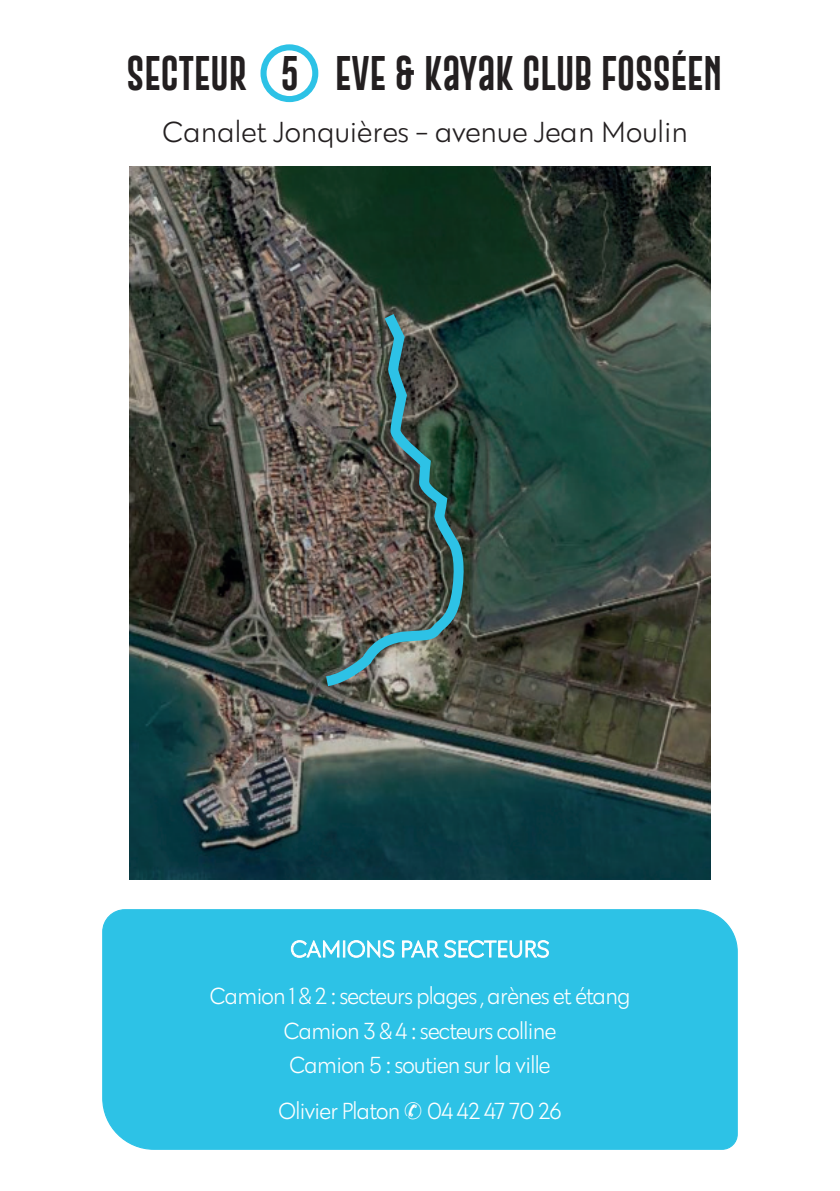
<style>
.page{position:relative;width:840px;height:1191px;background:#fff}
.page>*{position:absolute;margin:0;border:0;box-sizing:border-box;transform-origin:0 0}
.t1{font:35.4px "Gobold Extra 2";color:#231f20}
.t2{font:300 30px "Klik";color:#231f20}
.t3{font:300 24px/34.4px "Klik";letter-spacing:-.03em;color:#fff;text-align:center;scale:.95 1}
</style>
<div class="page">
<div style="left:102px;top:909px;width:636px;height:241px;background:#2dc2e6"></div>
<svg style="left:290px;top:939px;width:259px;height:19px"></svg>
<div style="left:260px;top:44px;width:58px;height:58px;border:6px solid #2dc2e6;border-radius:50%"></div>
<img style="left:130px;top:166px;width:579px;height:714px">
<img style="left:315px;top:303px;width:157px;height:390px">
<h1 class="t1" style="left:126px;top:51px;width:122px">SECTEUR</h1>
<h1 class="t1" style="left:335px;top:51px;width:388px">EVE &amp; KAYAK CLUB FOSSÉEN</h1>
<p class="t2" style="left:162px;top:113px;width:526px">Canalet Jonquières - avenue Jean Moulin</p>
<h1 class="t1" style="left:280px;top:51px;width:20px">5</h1>
<p class="t3" style="left:210px;top:978px;width:443px">Camion 1 &amp; 2 : secteurs plages , arènes et étang<br>Camion 3 &amp; 4 : secteurs colline<br>Camion 5 : soutien sur la ville</p>
<p class="t3" style="left:278px;top:1092px;width:299px">Olivier Platon ✆ 04 42 47 70 26</p>
</div>
